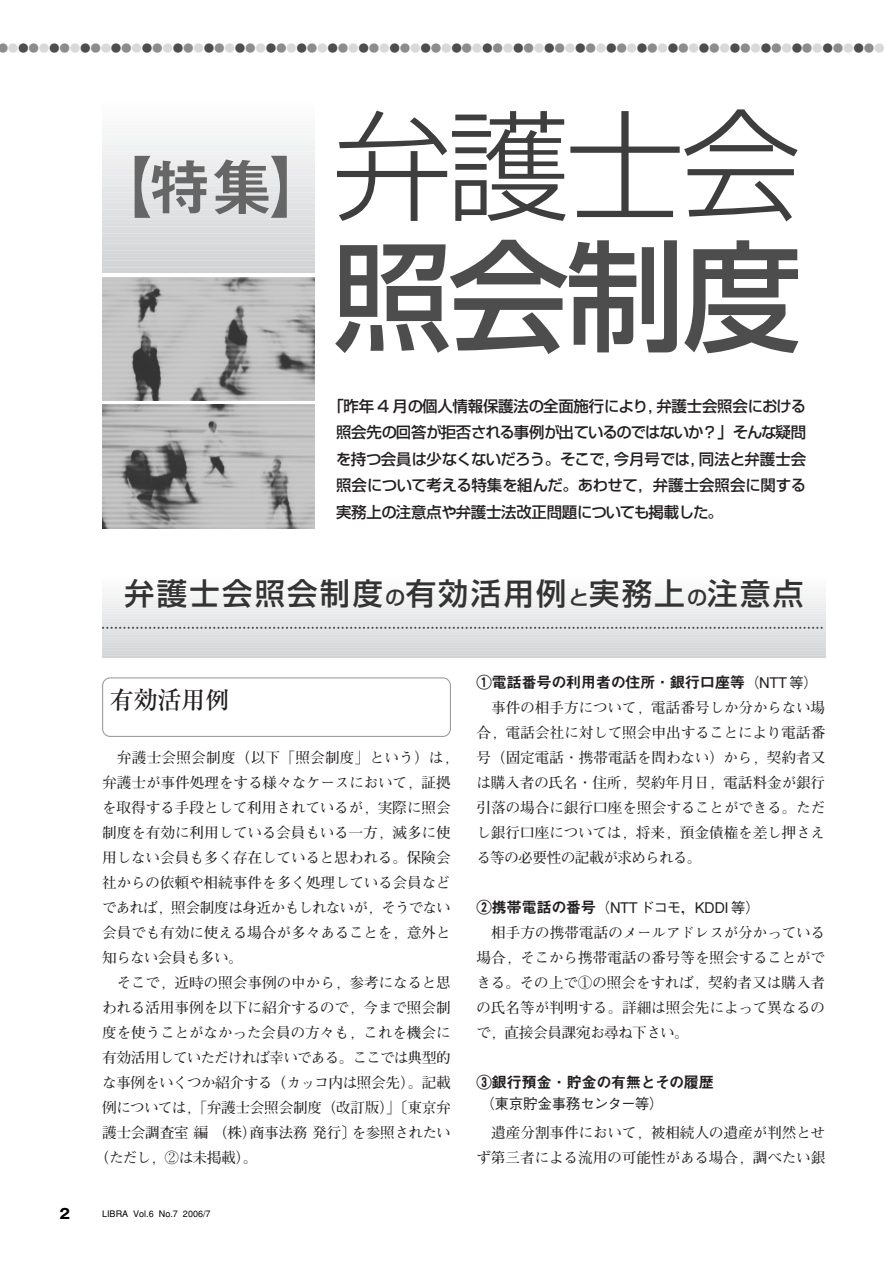
<style>
.page{position:relative;width:893px;height:1262px;background:#fff}
.page>*{position:absolute;margin:0;border:0;box-sizing:border-box;transform-origin:0 0}
.t1{font:300 120.15px "Shin Go";color:#3e3e3f}
.t2{font:500 120.15px "Shin Go";color:#4d4d4d}
.t3{font:62.4px "Midashi Go MB31";color:#666}
.t4{font:500 30.3px "Shin Go";letter-spacing:.075em;color:#333}
.t5{font:500 24.45px "Ryumin";letter-spacing:-.025em;color:#231f20}
.t6{font:500 15.45px/26.5px "Shin Go";letter-spacing:-.015em;color:#231f20;text-align:justify}
.t7{font:15.45px "Midashi Go MB31";letter-spacing:-.03em;color:#231f20}
.t8{font:700 14.7px/25px "Futo Min A101";letter-spacing:-.02em;color:#231f20;text-align:justify}
.t9{font:700 14.7px "Futo Min A101";letter-spacing:-.045em;color:#231f20}
.t10{font:500 14.7px "Gothic BBB";letter-spacing:-.03em;color:#231f20}
.t11{font:700 14.7px "Futo Min A101";letter-spacing:-.065em;color:#231f20}
.t12{font:700 14.7px "Futo Min A101";color:#231f20}
.t13{font:700 13.8px "Gothic MB101";color:#000}
.t14{font:700 10.65px "Gothic MB101";color:#8c8c8c}
.t15{font:500 9px "Gothic BBB";color:#000}
.s1{color:#d9d9d9}
.s2{color:#4d4d4d}
.s3{font-size:20.25px}
.s4{font-family:"Gothic BBB";font-weight:500;font-size:14.7px}
.s5{font-family:"Midashi Go MB31";font-weight:400;font-size:15.45px}
</style>
<div class="page">
<div style="left:102px;top:677px;width:349px;height:60px;border:1px solid #999;border-radius:8px"></div>
<div style="left:102px;top:652px;width:723px;height:5px;background:#dcdcde"></div>
<div style="left:102px;top:650px;width:723px;height:5px;background:#d4d5d7"></div>
<div style="left:102px;top:647px;width:723px;height:5px;background:#dedfe0"></div>
<div style="left:102px;top:645px;width:723px;height:5px;background:#d6d7d9"></div>
<div style="left:102px;top:644px;width:723px;height:5px;background:#dedfe1"></div>
<hr style="left:102px;top:641px;width:723px;height:4px;background:#d8d9db">
<div style="left:102px;top:639px;width:723px;height:5px;background:#e1e2e3"></div>
<div style="left:102px;top:637px;width:723px;height:5px;background:#dadbdd"></div>
<div style="left:102px;top:634px;width:723px;height:5px;background:#e3e3e5"></div>
<hr style="left:102px;top:633px;width:723px;height:4px;background:#dcdddf">
<div style="left:102px;top:631px;width:723px;height:5px;background:#e4e5e6"></div>
<div style="left:102px;top:629px;width:723px;height:5px;background:#dedfe1"></div>
<div style="left:102px;top:621px;width:723px;height:5px;background:#e2e3e5"></div>
<div style="left:102px;top:616px;width:723px;height:5px;background:#e5e6e8"></div>
<hr style="left:102px;top:612px;width:723px;height:4px;background:#e8e9ea">
<div style="left:102px;top:607px;width:723px;height:5px;background:#ebebed"></div>
<div style="left:102px;top:602px;width:723px;height:5px;background:#eeeeef"></div>
<div style="left:102px;top:597px;width:723px;height:5px;background:#f0f1f2"></div>
<div style="left:102px;top:592px;width:723px;height:5px;background:#f3f4f4"></div>
<div style="left:102px;top:587px;width:723px;height:5px;background:#f6f6f7"></div>
<hr style="left:102px;top:583px;width:723px;height:4px;background:#f9f9f9">
<svg style="left:103px;top:626px;width:722px;height:3px"></svg>
<hr style="left:102px;top:271px;width:213px;height:2px;background:#d1d2d4">
<hr style="left:102px;top:267px;width:213px;height:4px;background:#d2d3d5">
<hr style="left:102px;top:264px;width:213px;height:4px;background:#d3d4d6">
<hr style="left:102px;top:260px;width:213px;height:4px;background:#d4d5d7">
<hr style="left:102px;top:257px;width:213px;height:4px;background:#d4d5d7">
<hr style="left:102px;top:254px;width:213px;height:3px;background:#d5d6d8">
<hr style="left:102px;top:250px;width:213px;height:4px;background:#d6d7d9">
<hr style="left:102px;top:247px;width:213px;height:4px;background:#d7d8da">
<hr style="left:102px;top:243px;width:213px;height:4px;background:#d8d9db">
<hr style="left:102px;top:240px;width:213px;height:4px;background:#d8d9db">
<hr style="left:102px;top:237px;width:213px;height:3px;background:#d9dadc">
<hr style="left:102px;top:233px;width:213px;height:4px;background:#dadbdd">
<hr style="left:102px;top:230px;width:213px;height:3px;background:#dbdcde">
<hr style="left:102px;top:226px;width:213px;height:4px;background:#dcdddf">
<hr style="left:102px;top:223px;width:213px;height:4px;background:#dcdddf">
<hr style="left:102px;top:219px;width:213px;height:4px;background:#dddee0">
<hr style="left:102px;top:216px;width:213px;height:4px;background:#dedfe1">
<hr style="left:102px;top:213px;width:213px;height:3px;background:#dfe0e2">
<hr style="left:102px;top:209px;width:213px;height:4px;background:#e0e1e3">
<hr style="left:102px;top:206px;width:213px;height:4px;background:#e1e2e4">
<hr style="left:102px;top:202px;width:213px;height:4px;background:#e1e2e4">
<hr style="left:102px;top:199px;width:213px;height:4px;background:#e2e3e5">
<hr style="left:102px;top:196px;width:213px;height:3px;background:#e3e4e6">
<hr style="left:102px;top:192px;width:213px;height:4px;background:#e4e5e7">
<hr style="left:102px;top:189px;width:213px;height:4px;background:#e5e6e8">
<hr style="left:102px;top:185px;width:213px;height:4px;background:#e6e7e9">
<hr style="left:102px;top:182px;width:213px;height:4px;background:#e7e8e9">
<hr style="left:102px;top:179px;width:213px;height:3px;background:#e8e9ea">
<hr style="left:102px;top:175px;width:213px;height:4px;background:#e9eaeb">
<hr style="left:102px;top:172px;width:213px;height:4px;background:#eaebec">
<hr style="left:102px;top:168px;width:213px;height:4px;background:#ebebed">
<hr style="left:102px;top:165px;width:213px;height:4px;background:#ececee">
<hr style="left:102px;top:161px;width:213px;height:4px;background:#ededee">
<hr style="left:102px;top:158px;width:213px;height:4px;background:#eeeeef">
<hr style="left:102px;top:155px;width:213px;height:3px;background:#efeff0">
<hr style="left:102px;top:151px;width:213px;height:4px;background:#f0f0f1">
<hr style="left:102px;top:148px;width:213px;height:4px;background:#f0f1f2">
<hr style="left:102px;top:144px;width:213px;height:4px;background:#f1f2f3">
<hr style="left:102px;top:141px;width:213px;height:4px;background:#f2f3f4">
<hr style="left:102px;top:138px;width:213px;height:3px;background:#f3f4f4">
<hr style="left:102px;top:134px;width:213px;height:4px;background:#f4f5f5">
<hr style="left:102px;top:131px;width:213px;height:4px;background:#f5f5f6">
<hr style="left:102px;top:127px;width:213px;height:4px;background:#f6f6f7">
<hr style="left:102px;top:124px;width:213px;height:4px;background:#f7f7f8">
<hr style="left:102px;top:121px;width:213px;height:3px;background:#f8f8f9">
<hr style="left:102px;top:117px;width:213px;height:4px;background:#f9f9f9">
<hr style="left:102px;top:114px;width:213px;height:4px;background:#fafafa">
<hr style="left:102px;top:110px;width:213px;height:4px;background:#fbfbfb">
<img style="left:102px;top:277px;width:213px;height:123px">
<img style="left:102px;top:405px;width:213px;height:123px">
<p class="t14" style="left:-2px;top:44px;width:888px">●<span class="s1">●</span><span class="s2">●</span>●<span class="s1">●</span><span class="s2">●</span>●<span class="s1">●</span><span class="s2">●</span>●<span class="s1">●</span><span class="s2">●</span>●<span class="s1">●</span><span class="s2">●</span>●<span class="s1">●</span><span class="s2">●</span>●<span class="s1">●</span><span class="s2">●</span>●<span class="s1">●</span><span class="s2">●</span>●<span class="s1">●</span><span class="s2">●</span>●<span class="s1">●</span><span class="s2">●</span>●<span class="s1">●</span><span class="s2">●</span>●<span class="s1">●</span><span class="s2">●</span>●<span class="s1">●</span><span class="s2">●</span>●<span class="s1">●</span><span class="s2">●</span>●<span class="s1">●</span><span class="s2">●</span>●<span class="s1">●</span><span class="s2">●</span>●<span class="s1">●</span><span class="s2">●</span>●<span class="s1">●</span><span class="s2">●</span>●<span class="s1">●</span><span class="s2">●</span>●<span class="s1">●</span><span class="s2">●</span>●<span class="s1">●</span><span class="s2">●</span>●<span class="s1">●</span><span class="s2">●</span>●<span class="s1">●</span><span class="s2">●</span>●<span class="s1">●</span><span class="s2">●</span>●<span class="s1">●</span><span class="s2">●</span>●<span class="s1">●</span><span class="s2">●</span>●<span class="s1">●</span><span class="s2">●</span>●<span class="s1">●</span><span class="s2">●</span>●<span class="s1">●</span></p>
<h2 class="t3" style="left:93px;top:164px;width:237px">【特集】</h2>
<h1 class="t1" style="left:332px;top:121px;width:471px">弁護士会</h1>
<h1 class="t2" style="left:332px;top:252px;width:471px">照会制度</h1>
<p class="t6" style="left:336px;top:394px;width:471px;text-indent:-8px">「昨年 4 月の個人情報保護法の全面施行により，弁護士会照会における照会先の回答が拒否される事例が出ているのではないか？」そんな疑問を持つ会員は少なくないだろう。そこで，今月号では，同法と弁護士会照会について考える特集を組んだ。あわせて，弁護士会照会に関する実務上の注意点や弁護士法改正問題についても掲載した。</p>
<h3 class="t4" style="left:124px;top:582px;width:680px">弁護士会照会制度<span class="s3">の</span>有効活用例<span class="s3">と</span>実務上<span class="s3">の</span>注意点</h3>
<h3 class="t5" style="left:110px;top:691px;width:121px">有効活用例</h3>
<p class="t8" style="left:102px;top:747px;width:358px;text-align:left;text-indent:15px">弁護士会照会制度（以下「照会制度」という）は，弁護士が事件処理をする様々なケースにおいて，証拠を取得する手段として利用されているが，実際に照会制度を有効に利用している会員もいる一方，滅多に使用しない会員も多く存在していると思われる。保険会社からの依頼や相続事件を多く処理している会員などであれば，照会制度は身近かもしれないが，そうでない会員でも有効に使える場合が多々あることを，意外と知らない会員も多い。</p>
<p class="t8" style="left:117px;top:972px;width:336px">そこで，近時の照会事例の中から，参考になると思</p>
<p class="t12" style="left:102px;top:1002px;width:350px">われる活用事例を以下に紹介するので，今まで照会制</p>
<p class="t8" style="left:102px;top:1022px;width:350px">度を使うことがなかった会員の方々も，これを機会に</p>
<p class="t11" style="left:102px;top:1052px;width:350px">有効活用していただければ幸いである。ここでは典型的</p>
<p class="t9" style="left:102px;top:1077px;width:350px">な事例をいくつか紹介する（カッコ内は照会先）。記載</p>
<p class="t8" style="left:102px;top:1097px;width:350px">例については，「弁護士会照会制度（改訂版）」〔東京弁</p>
<p class="t8" style="left:102px;top:1122px;width:350px">護士会調査室編（株）商事法務発行〕を参照されたい</p>
<p class="t9" style="left:95px;top:1152px;width:164px">（ただし，②は未掲載）。</p>
<p class="t13" style="left:60px;top:1208px;width:12px">2</p>
<p class="t15" style="left:102px;top:1210px;width:110px">LIBRA Vol.6 No.7 2006/7</p>
<p class="t7" style="left:476px;top:676px;width:343px">①電話番号の利用者の住所・銀行口座等<span class="s4">（NTT 等）</span></p>
<p class="t8" style="left:476px;top:697px;width:350px;text-indent:15px">事件の相手方について，電話番号しか分からない場合，電話会社に対して照会申出することにより電話番号（固定電話・携帯電話を問わない）から，契約者又は購入者の氏名・住所，契約年月日，電話料金が銀行引落の場合に銀行口座を照会することができる。ただし銀行口座については，将来，預金債権を差し押さえる等の必要性の記載が求められる。</p>
<p class="t10" style="left:476px;top:902px;width:285px"><span class="s5">②携帯電話の番号</span>（NTT ドコモ，KDDI 等）</p>
<p class="t8" style="left:476px;top:922px;width:350px;text-indent:15px">相手方の携帯電話のメールアドレスが分かっている場合，そこから携帯電話の番号等を照会することができる。その上で①の照会をすれば，契約者又は購入者の氏名等が判明する。詳細は照会先によって異なるので，直接会員課宛お尋ね下さい。</p>
<p class="t7" style="left:476px;top:1076px;width:239px">③銀行預金・貯金の有無とその履歴</p>
<p class="t10" style="left:480px;top:1098px;width:185px">（東京貯金事務センター等）</p>
<p class="t8" style="left:476px;top:1122px;width:350px;text-align:right">遺産分割事件において，被相続人の遺産が判然とせず第三者による流用の可能性がある場合，調べたい銀</p>
</div>
